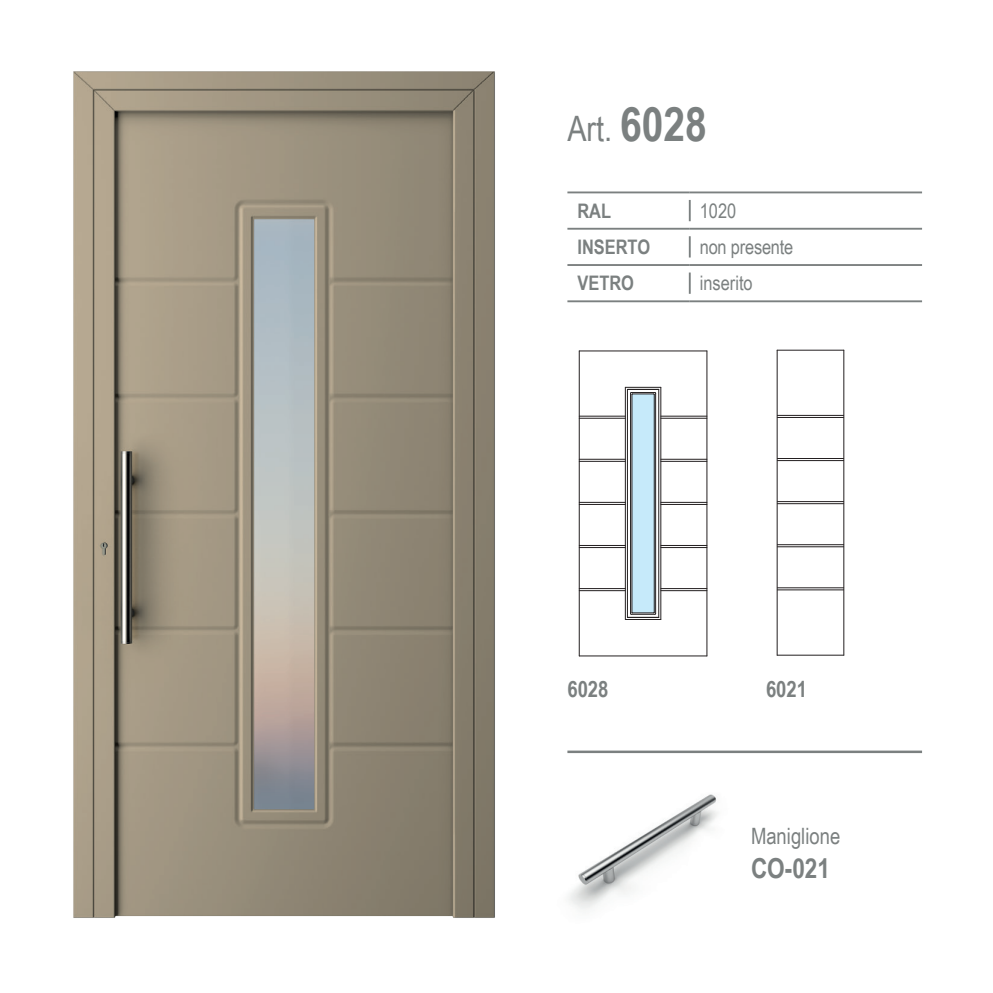
<style>
.page{position:relative;width:993px;height:993px;background:#fff}
.page>*{position:absolute;margin:0;border:0;box-sizing:border-box;transform-origin:0 0}
.t1{font:35px "Arial Narrow";color:#7b8080}
.t2{font:700 27.5px "Arial Narrow";color:#7b8080}
.t3{font:22.5px "Arial Narrow";color:#7b8080}
.t4{font:700 22.5px "Arial Narrow";color:#7b8080}
.t5{font:20px "Arial Narrow";color:#7b8080}
.t6{font:700 20px "Arial Narrow";color:#7b8080}
.s1{font-weight:700;font-size:47.5px}
</style>
<div class="page">
<img style="left:73px;top:71px;width:422px;height:847px">
<hr style="left:688px;top:200px;width:2px;height:21px;background:#7b8080">
<hr style="left:567px;top:228px;width:122px;height:1px;background:#7b8080">
<hr style="left:689px;top:228px;width:232px;height:1px;background:#7b8080">
<hr style="left:688px;top:236px;width:2px;height:21px;background:#7b8080">
<hr style="left:567px;top:264px;width:122px;height:2px;background:#7b8080">
<hr style="left:689px;top:264px;width:232px;height:2px;background:#7b8080">
<hr style="left:688px;top:272px;width:2px;height:22px;background:#7b8080">
<hr style="left:567px;top:300px;width:122px;height:2px;background:#7b8080">
<hr style="left:689px;top:300px;width:232px;height:2px;background:#7b8080">
<hr style="left:567px;top:191px;width:122px;height:2px;background:#7b8080">
<hr style="left:689px;top:191px;width:232px;height:2px;background:#7b8080">
<hr style="left:567px;top:750px;width:354px;height:2px;background:#7b8080">
<div style="left:631px;top:394px;width:23px;height:218px;background:#c6eafa"></div>
<hr style="left:579px;top:655px;width:127px;height:1px;background:#231f20">
<hr style="left:578px;top:351px;width:1px;height:304px;background:#231f20">
<hr style="left:706px;top:351px;width:1px;height:304px;background:#231f20">
<hr style="left:579px;top:350px;width:127px;height:1px;background:#231f20">
<hr style="left:625px;top:387px;width:35px;height:1px;background:#231f20">
<hr style="left:627px;top:389px;width:31px;height:1px;background:#231f20">
<hr style="left:625px;top:619px;width:35px;height:1px;background:#231f20">
<hr style="left:627px;top:616px;width:31px;height:1px;background:#231f20">
<hr style="left:653px;top:394px;width:1px;height:218px;background:#231f20">
<hr style="left:660px;top:387px;width:1px;height:232px;background:#231f20">
<hr style="left:655px;top:393px;width:1px;height:220px;background:#231f20">
<hr style="left:658px;top:389px;width:1px;height:228px;background:#231f20">
<hr style="left:660px;top:502px;width:46px;height:1px;background:#231f20">
<hr style="left:660px;top:504px;width:46px;height:1px;background:#231f20">
<hr style="left:660px;top:545px;width:46px;height:1px;background:#231f20">
<hr style="left:660px;top:547px;width:46px;height:1px;background:#231f20">
<hr style="left:660px;top:590px;width:46px;height:1px;background:#231f20">
<hr style="left:660px;top:588px;width:46px;height:1px;background:#231f20">
<hr style="left:660px;top:458px;width:46px;height:1px;background:#231f20">
<hr style="left:660px;top:461px;width:46px;height:1px;background:#231f20">
<hr style="left:660px;top:415px;width:46px;height:1px;background:#231f20">
<hr style="left:660px;top:417px;width:46px;height:1px;background:#231f20">
<svg style="left:630px;top:392px;width:25px;height:3px"></svg>
<svg style="left:630px;top:611px;width:25px;height:3px"></svg>
<hr style="left:579px;top:590px;width:46px;height:1px;background:#231f20">
<hr style="left:579px;top:588px;width:46px;height:1px;background:#231f20">
<hr style="left:626px;top:389px;width:1px;height:228px;background:#231f20">
<hr style="left:579px;top:415px;width:46px;height:1px;background:#231f20">
<hr style="left:579px;top:461px;width:46px;height:1px;background:#231f20">
<hr style="left:579px;top:417px;width:46px;height:1px;background:#231f20">
<hr style="left:579px;top:458px;width:46px;height:1px;background:#231f20">
<hr style="left:631px;top:394px;width:1px;height:218px;background:#231f20">
<hr style="left:630px;top:393px;width:1px;height:220px;background:#231f20">
<hr style="left:624px;top:387px;width:1px;height:232px;background:#231f20">
<hr style="left:579px;top:502px;width:46px;height:1px;background:#231f20">
<hr style="left:579px;top:504px;width:46px;height:1px;background:#231f20">
<hr style="left:579px;top:545px;width:46px;height:1px;background:#231f20">
<hr style="left:579px;top:547px;width:46px;height:1px;background:#231f20">
<hr style="left:776px;top:654px;width:67px;height:1px;background:#231f20">
<hr style="left:776px;top:350px;width:1px;height:305px;background:#231f20">
<hr style="left:776px;top:349px;width:67px;height:1px;background:#231f20">
<hr style="left:843px;top:350px;width:1px;height:305px;background:#231f20">
<hr style="left:777px;top:501px;width:66px;height:1px;background:#231f20">
<hr style="left:777px;top:503px;width:66px;height:1px;background:#231f20">
<hr style="left:777px;top:544px;width:66px;height:1px;background:#231f20">
<hr style="left:777px;top:546px;width:66px;height:1px;background:#231f20">
<hr style="left:777px;top:589px;width:66px;height:1px;background:#231f20">
<hr style="left:777px;top:587px;width:66px;height:1px;background:#231f20">
<hr style="left:777px;top:458px;width:66px;height:1px;background:#231f20">
<hr style="left:777px;top:460px;width:66px;height:1px;background:#231f20">
<hr style="left:777px;top:415px;width:66px;height:1px;background:#231f20">
<hr style="left:777px;top:417px;width:66px;height:1px;background:#231f20">
<img style="left:568px;top:794px;width:150px;height:116px">
<h1 class="t1" style="left:567px;top:103px;width:141px">Art. <span class="s1">6028</span></h1>
<p class="t6" style="left:577px;top:196px;width:35px">RAL</p>
<p class="t5" style="left:699px;top:196px;width:38px">1020</p>
<p class="t6" style="left:577px;top:232px;width:74px">INSERTO</p>
<p class="t5" style="left:699px;top:232px;width:95px">non presente</p>
<p class="t6" style="left:577px;top:268px;width:58px">VETRO</p>
<p class="t5" style="left:699px;top:268px;width:54px">inserito</p>
<p class="t4" style="left:567px;top:672px;width:43px">6028</p>
<p class="t4" style="left:765px;top:672px;width:43px">6021</p>
<p class="t3" style="left:750px;top:819px;width:91px">Maniglione</p>
<h2 class="t2" style="left:750px;top:846px;width:80px">CO-021</h2>
</div>
